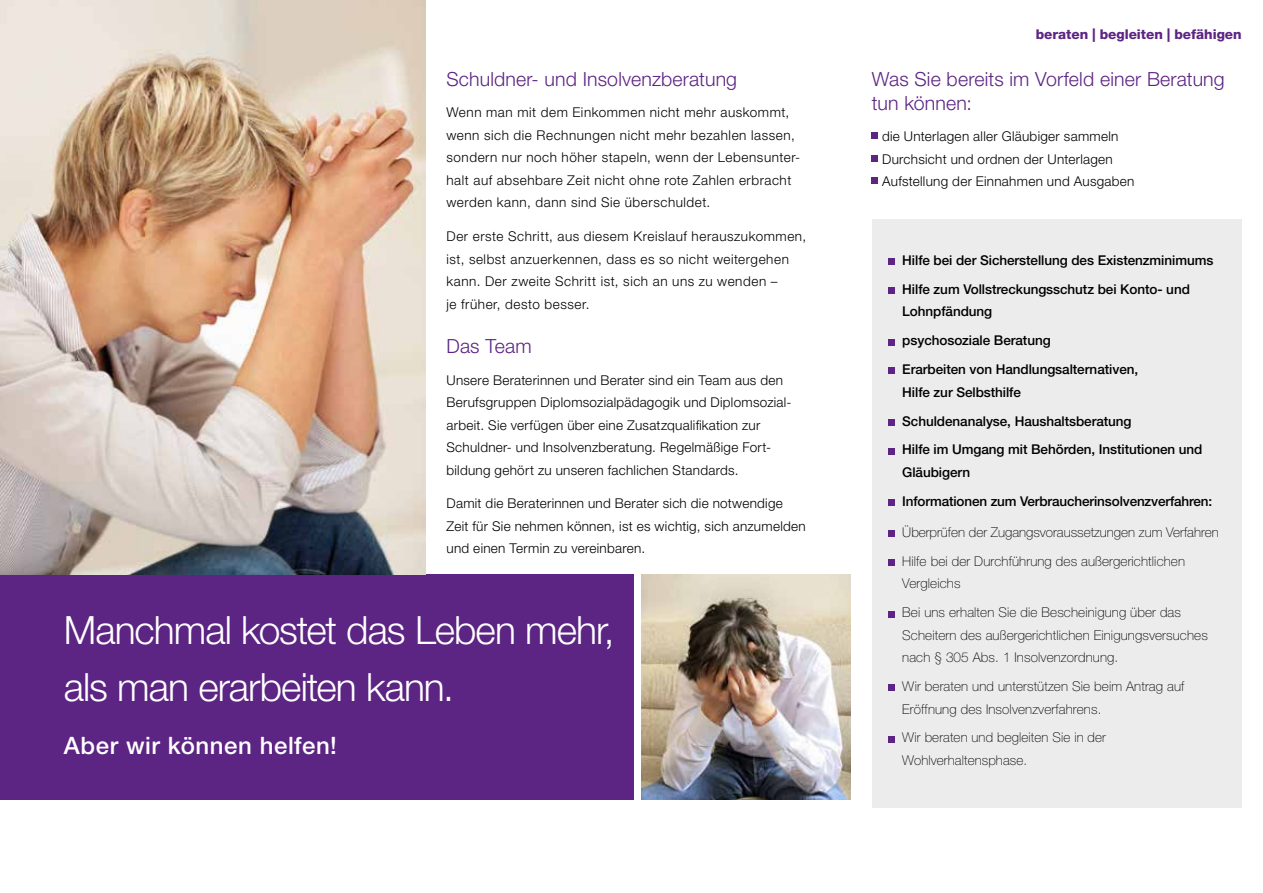
<style>
.page{position:relative;width:1263px;height:893px;background:#fff}
.page>*{position:absolute;margin:0;border:0;box-sizing:border-box;transform-origin:0 0}
.t1{font:300 39px/57px "Helvetica Neue LT Std";letter-spacing:-.025em;color:#fff}
.t2{font:500 24px "Helvetica Neue LT Std";letter-spacing:.025em;color:#fff}
.t3{font:300 19.5px/24px "Helvetica Neue LT Std";letter-spacing:.01em;color:#5c2483}
.t4{font:300 13.5px/22.5px "Helvetica Neue LT Std";letter-spacing:.025em;color:#000}
.t5{font:100 13.5px/22.5px "Helvetica Neue LT Std";letter-spacing:.01em;color:#000}
.t6{font:500 13.5px/29px "Helvetica Neue LT Std";letter-spacing:-.005em;color:#000}
.t7{font:800 13.5px "Helvetica Neue LT Std";color:#5c2483}
</style>
<div class="page">
<div style="left:872px;top:220px;width:370px;height:588px;background:#ececec"></div>
<div style="left:0;top:574px;width:634px;height:225px;background:#5c2483"></div>
<img style="left:0;top:0;width:425px;height:574px">
<svg style="left:872px;top:133px;width:6px;height:6px"></svg>
<svg style="left:872px;top:155px;width:6px;height:6px"></svg>
<svg style="left:872px;top:178px;width:6px;height:6px"></svg>
<svg style="left:889px;top:259px;width:6px;height:6px"></svg>
<div style="left:889px;top:287px;width:6px;height:7px;background:#5c2483"></div>
<svg style="left:889px;top:339px;width:6px;height:6px"></svg>
<svg style="left:889px;top:368px;width:6px;height:6px"></svg>
<svg style="left:889px;top:419px;width:6px;height:6px"></svg>
<svg style="left:889px;top:448px;width:6px;height:6px"></svg>
<div style="left:889px;top:499px;width:6px;height:7px;background:#5c2483"></div>
<div style="left:889px;top:530px;width:6px;height:7px;background:#5c2483"></div>
<div style="left:889px;top:559px;width:6px;height:7px;background:#5c2483"></div>
<svg style="left:889px;top:611px;width:6px;height:6px"></svg>
<svg style="left:889px;top:685px;width:6px;height:6px"></svg>
<svg style="left:889px;top:736px;width:6px;height:6px"></svg>
<img style="left:641px;top:574px;width:209px;height:225px">
<h3 class="t3" style="left:446px;top:67px;width:292px">Schuldner- und Insolvenzberatung</h3>
<p class="t4" style="left:446px;top:101px;width:355px">Wenn man mit dem Einkommen nicht mehr auskommt, wenn sich die Rechnungen nicht mehr bezahlen lassen, sondern nur noch höher stapeln, wenn der Lebensunter&shy;halt auf absehbare Zeit nicht ohne rote Zahlen erbracht werden kann, dann sind Sie überschuldet.</p>
<p class="t4" style="left:446px;top:225px;width:361px">Der erste Schritt, aus diesem Kreislauf herauszukommen, ist, selbst anzuerkennen, dass es so nicht weitergehen kann. Der zweite Schritt ist, sich an uns zu wenden –<br>je früher, desto besser.</p>
<h3 class="t3" style="left:446px;top:334px;width:87px">Das Team</h3>
<p class="t4" style="left:446px;top:368px;width:345px">Unsere Beraterinnen und Berater sind ein Team aus den Berufsgruppen Diplomsozialpädagogik und Diplomsozial&shy;arbeit. Sie verfügen über eine Zusatzqualifikation zur Schuldner- und Insolvenzberatung. Regelmäßige Fort&shy;bildung gehört zu unseren fachlichen Standards.</p>
<p class="t4" style="left:446px;top:492px;width:361px">Damit die Beraterinnen und Berater sich die notwendige<br>Zeit für Sie nehmen können, ist es wichtig, sich anzumelden und einen Termin zu vereinbaren.</p>
<h1 class="t1" style="left:64px;top:601px;width:552px">Manchmal kostet das Leben mehr, als man erarbeiten kann.</h1>
<h2 class="t2" style="left:64px;top:731px;width:275px">Aber wir können helfen!</h2>
<p class="t7" style="left:1036px;top:26px;width:208px">beraten | begleiten | befähigen</p>
<h3 class="t3" style="left:872px;top:67px;width:354px">Was Sie bereits im Vorfeld einer Beratung tun können:</h3>
<p class="t4" style="left:882px;top:125px;width:254px">die Unterlagen aller Gläubiger sammeln<br>Durchsicht und ordnen der Unterlagen<br>Aufstellung der Einnahmen und Ausgaben</p>
<p class="t6" style="left:902px;top:246px;width:313px">Hilfe bei der Sicherstellung des Existenzminimums<br>Hilfe zum Vollstreckungsschutz bei Konto- und</p>
<p class="t6" style="left:902px;top:297px;width:237px">Lohnpfändung<br>psychosoziale Beratung<br>Erarbeiten von Handlungsalternativen,</p>
<p class="t6" style="left:902px;top:377px;width:302px">Hilfe zur Selbsthilfe<br>Schuldenanalyse, Haushaltsberatung<br>Hilfe im Umgang mit Behörden, Institutionen und</p>
<p class="t6" style="left:902px;top:458px;width:312px">Gläubigern<br>Informationen zum Verbraucherinsolvenzverfahren:</p>
<p class="t5" style="left:902px;top:518px;width:318px;line-height:29px">Überprüfen der Zugangsvoraussetzungen zum Verfahren<br>Hilfe bei der Durchführung des außergerichtlichen</p>
<p class="t5" style="left:902px;top:569px;width:280px;line-height:28.8px">Vergleichs<br>Bei uns erhalten Sie die Bescheinigung über das</p>
<p class="t5" style="left:902px;top:624px;width:307px">Scheitern des außergerichtlichen Einigungsversuches nach § 305 Abs. 1 Insolvenzordnung.</p>
<p class="t5" style="left:902px;top:675px;width:284px">Wir beraten und unterstützen Sie beim Antrag auf<br>Eröffnung des Insolvenzverfahrens.</p>
<p class="t5" style="left:902px;top:726px;width:205px">Wir beraten und begleiten Sie in der<br>Wohlverhaltensphase.</p>
</div>
